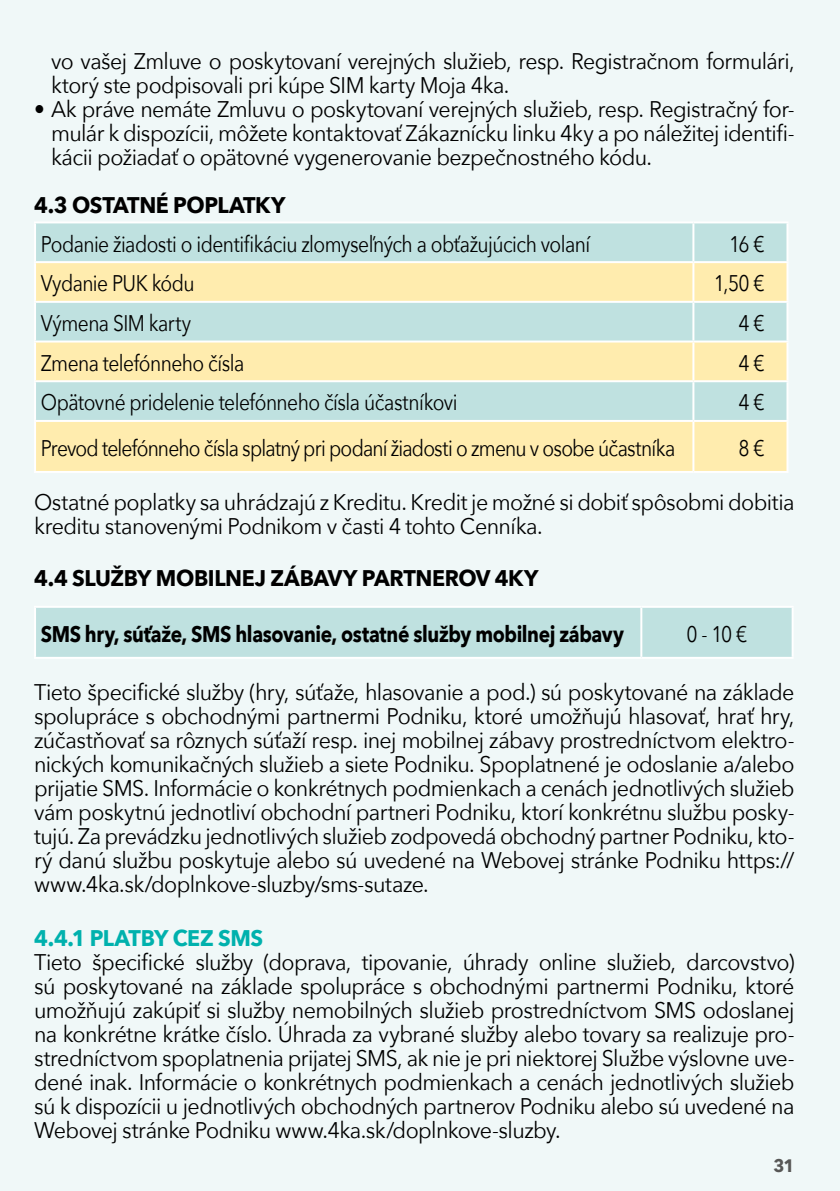
<style>
.page{position:relative;width:840px;height:1191px;background:#fff}
.page>*{position:absolute;margin:0;border:0;box-sizing:border-box;transform-origin:0 0}
.t1{font:22.6px/24px "Avenir Next";letter-spacing:-.03em;color:#000;text-align:justify;scale:.95 1}
.t2{font:22.6px "Avenir Next";letter-spacing:-.03em;color:#000;scale:.85 1}
.t3{font:22.6px/24px "Avenir Next";letter-spacing:-.03em;color:#000;scale:.94 1}
.t4{font:700 22.6px "Avenir Next";letter-spacing:-.02em;color:#000;scale:.85 1}
.t5{font:700 22.6px "Avenir Next";letter-spacing:-.02em;color:#000;scale:.95 1}
.t6{font:700 22.6px "Avenir Next";letter-spacing:-.02em;color:#00b1ad;scale:.95 1}
.t7{font:700 18px "Avenir Next";color:#575756;scale:.95 1}
</style>
<div class="page">
<div style="left:0;top:0;width:839px;height:1191px;background:#f0f8f8"></div>
<div style="left:36px;top:223px;width:750px;height:38px;background:#bfe1e0"></div>
<svg style="left:36px;top:263px;width:750px;height:208px;background:#e7e8c1"></svg>
<hr style="left:34px;top:380px;width:659px;height:2px;background:#fff">
<hr style="left:34px;top:382px;width:2px;height:38px;background:#fff">
<hr style="left:34px;top:471px;width:659px;height:2px;background:#fff">
<hr style="left:693px;top:380px;width:95px;height:2px;background:#fff">
<hr style="left:692px;top:382px;width:2px;height:38px;background:#fff">
<hr style="left:786px;top:382px;width:2px;height:38px;background:#fff">
<hr style="left:693px;top:471px;width:95px;height:2px;background:#fff">
<hr style="left:34px;top:221px;width:659px;height:2px;background:#fff">
<hr style="left:34px;top:223px;width:2px;height:38px;background:#fff">
<hr style="left:693px;top:221px;width:95px;height:2px;background:#fff">
<hr style="left:692px;top:223px;width:2px;height:38px;background:#fff">
<hr style="left:786px;top:223px;width:2px;height:38px;background:#fff">
<hr style="left:34px;top:261px;width:659px;height:2px;background:#fff">
<hr style="left:34px;top:263px;width:2px;height:38px;background:#fff">
<hr style="left:693px;top:261px;width:95px;height:2px;background:#fff">
<hr style="left:692px;top:263px;width:2px;height:38px;background:#fff">
<hr style="left:786px;top:263px;width:2px;height:38px;background:#fff">
<hr style="left:34px;top:301px;width:659px;height:2px;background:#fff">
<hr style="left:34px;top:303px;width:2px;height:37px;background:#fff">
<hr style="left:693px;top:301px;width:95px;height:2px;background:#fff">
<hr style="left:692px;top:303px;width:2px;height:37px;background:#fff">
<hr style="left:786px;top:303px;width:2px;height:37px;background:#fff">
<hr style="left:34px;top:340px;width:659px;height:2px;background:#fff">
<hr style="left:34px;top:342px;width:2px;height:38px;background:#fff">
<hr style="left:693px;top:340px;width:95px;height:2px;background:#fff">
<hr style="left:692px;top:342px;width:2px;height:38px;background:#fff">
<hr style="left:786px;top:342px;width:2px;height:38px;background:#fff">
<hr style="left:34px;top:420px;width:659px;height:2px;background:#fff">
<hr style="left:34px;top:422px;width:2px;height:49px;background:#fff">
<hr style="left:693px;top:420px;width:95px;height:2px;background:#fff">
<hr style="left:692px;top:422px;width:2px;height:49px;background:#fff">
<hr style="left:786px;top:422px;width:2px;height:49px;background:#fff">
<div style="left:36px;top:608px;width:755px;height:49px;background:#bfe1e0"></div>
<hr style="left:34px;top:606px;width:607px;height:2px;background:#fff">
<hr style="left:34px;top:608px;width:2px;height:49px;background:#fff">
<hr style="left:641px;top:606px;width:152px;height:2px;background:#fff">
<hr style="left:640px;top:608px;width:2px;height:49px;background:#fff">
<hr style="left:791px;top:608px;width:2px;height:49px;background:#fff">
<hr style="left:34px;top:657px;width:607px;height:2px;background:#fff">
<hr style="left:641px;top:657px;width:152px;height:2px;background:#fff">
<p class="t3" style="left:51px;top:49px;width:792px">vo vašej Zmluve o poskytovaní verejných služieb, resp. Registračnom formulári, ktorý ste podpisovali pri kúpe SIM karty Moja 4ka.</p>
<p class="t1" style="left:51px;top:97px;width:783px;text-indent:-17px">• Ak práve nemáte Zmluvu o poskytovaní verejných služieb, resp. Registračný for&shy;mulár k dispozícii, môžete kontaktovať Zákaznícku linku 4ky a po náležitej identifi&shy;kácii požiadať o opätovné vygenerovanie bezpečnostného kódu.</p>
<p class="t5" style="left:34px;top:186px;width:266px">4.3 OSTATNÉ POPLATKY</p>
<p class="t2" style="left:41px;top:225px;width:647px">Podanie žiadosti o identifikáciu zlomyseľných a obťažujúcich volaní</p>
<p class="t2" style="left:728px;top:225px;width:43px">16 €</p>
<p class="t2" style="left:41px;top:264px;width:183px">Vydanie PUK kódu</p>
<p class="t2" style="left:713px;top:264px;width:61px">1,50 €</p>
<p class="t2" style="left:41px;top:304px;width:178px">Výmena SIM karty</p>
<p class="t2" style="left:738px;top:304px;width:32px">4 €</p>
<p class="t2" style="left:41px;top:344px;width:241px">Zmena telefónneho čísla</p>
<p class="t2" style="left:738px;top:344px;width:32px">4 €</p>
<p class="t2" style="left:41px;top:383px;width:491px">Opätovné pridelenie telefónneho čísla účastníkovi</p>
<p class="t2" style="left:738px;top:383px;width:32px">4 €</p>
<p class="t2" style="left:41px;top:429px;width:747px">Prevod telefónneho čísla splatný pri podaní žiadosti o zmenu v osobe účastníka</p>
<p class="t2" style="left:738px;top:429px;width:32px">8 €</p>
<p class="t1" style="left:34px;top:489px;width:801px">Ostatné poplatky sa uhrádzajú z Kreditu. Kredit je možné si dobiť spôsobmi dobitia kreditu stanovenými Podnikom v časti 4 tohto Cenníka.</p>
<p class="t5" style="left:34px;top:558px;width:532px">4.4 SLUŽBY MOBILNEJ ZÁBAVY PARTNEROV 4KY</p>
<p class="t4" style="left:41px;top:614px;width:687px">SMS hry, súťaže, SMS hlasovanie, ostatné služby mobilnej zábavy</p>
<p class="t2" style="left:686px;top:614px;width:73px">0 - 10 €</p>
<p class="t1" style="left:34px;top:679px;width:801px">Tieto špecifické služby (hry, súťaže, hlasovanie a pod.) sú poskytované na základe spolupráce s obchodnými partnermi Podniku, ktoré umožňujú hlasovať, hrať hry, zúčastňovať sa rôznych súťaží resp. inej mobilnej zábavy prostredníctvom elektro&shy;nických komunikačných služieb a siete Podniku. Spoplatnené je odoslanie a/alebo prijatie SMS. Informácie o konkrétnych podmienkach a cenách jednotlivých služieb vám poskytnú jednotliví obchodní partneri Podniku, ktorí konkrétnu službu posky&shy;tujú. Za prevádzku jednotlivých služieb zodpovedá obchodný partner Podniku, kto&shy;rý danú službu poskytuje alebo sú uvedené na Webovej stránke Podniku https:// www.4ka.sk/doplnkove-sluzby/sms-sutaze.</p>
<p class="t6" style="left:34px;top:918px;width:242px">4.4.1 PLATBY CEZ SMS</p>
<p class="t1" style="left:34px;top:949px;width:801px">Tieto špecifické služby (doprava, tipovanie, úhrady online služieb, darcovstvo) sú poskytované na základe spolupráce s obchodnými partnermi Podniku, ktoré umožňujú zakúpiť si služby nemobilných služieb prostredníctvom SMS odoslanej na konkrétne krátke číslo. Úhrada za vybrané služby alebo tovary sa realizuje pro&shy;stredníctvom spoplatnenia prijatej SMS, ak nie je pri niektorej Službe výslovne uve&shy;dené inak. Informácie o konkrétnych podmienkach a cenách jednotlivých služieb sú k dispozícii u jednotlivých obchodných partnerov Podniku alebo sú uvedené na Webovej stránke Podniku www.4ka.sk/doplnkove-sluzby.</p>
<p class="t7" style="left:773px;top:1150px;width:24px">31</p>
</div>
